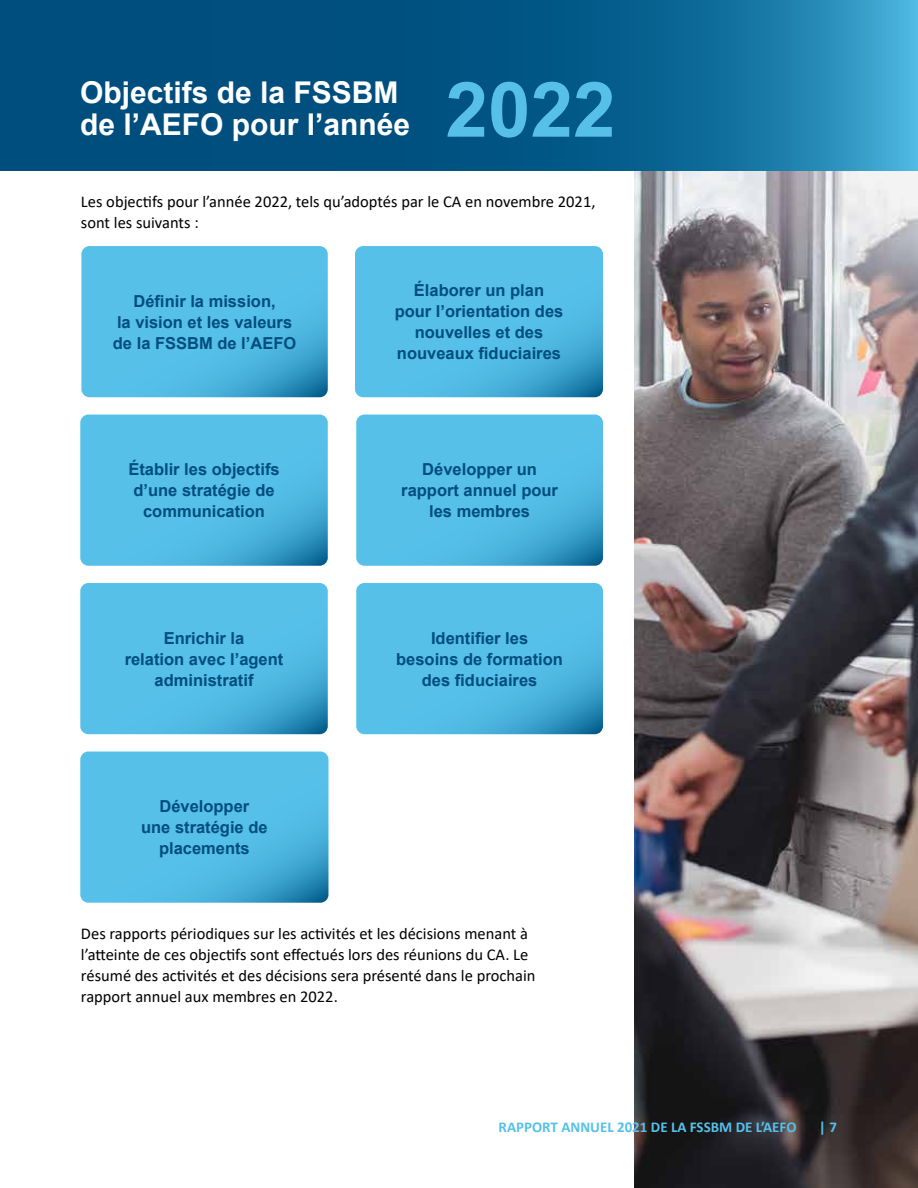
<style>
.page{position:relative;width:918px;height:1188px;background:#fff}
.page>*{position:absolute;margin:0;border:0;box-sizing:border-box;transform-origin:0 0}
.t1{font:700 76.5px "Arial";color:#56c0e8}
.t2{font:700 30px/32.4px "Arial";color:#fff}
.t3{font:700 16.5px/21px "Arial";color:#004e7d;text-align:center}
.t4{font:16.5px/21px "Calibri";color:#000}
.t5{font:700 15px "Calibri";color:#56c0e8}
</style>
<div class="page">
<img style="left:634px;top:171px;width:284px;height:1017px">
<svg style="left:81px;top:246px;width:247px;height:151px;background:#51bae4"></svg>
<svg style="left:355px;top:246px;width:248px;height:151px;background:#51bae4"></svg>
<svg style="left:80px;top:415px;width:248px;height:151px;background:#52bbe4"></svg>
<svg style="left:356px;top:415px;width:247px;height:151px;background:#51bae4"></svg>
<svg style="left:80px;top:583px;width:248px;height:151px;background:#51bae4"></svg>
<svg style="left:356px;top:583px;width:247px;height:151px;background:#51bae4"></svg>
<svg style="left:80px;top:752px;width:248px;height:151px;background:#51bae4"></svg>
<svg style="left:0;top:0;width:918px;height:171px;background:#0a608e"></svg>
<h2 class="t2" style="left:80px;top:76px;width:332px">Objectifs de la FSSBM de l’AEFO pour l’année</h2>
<h1 class="t1" style="left:446px;top:56px;width:172px">2022</h1>
<p class="t4" style="left:81px;top:190px;width:516px">Les objectifs pour l’année 2022, tels qu’adoptés par le CA en novembre 2021, sont les suivants :</p>
<p class="t3" style="left:113px;top:291px;width:185px">Définir la mission,<br>la vision et les valeurs de la FSSBM de l’AEFO</p>
<p class="t3" style="left:395px;top:280px;width:170px">Élaborer un plan pour l’orientation des nouvelles et des nouveaux fiduciaires</p>
<p class="t3" style="left:128px;top:459px;width:153px">Établir les objectifs d’une stratégie de communication</p>
<p class="t3" style="left:401px;top:459px;width:158px">Développer un rapport annuel pour les membres</p>
<p class="t3" style="left:125px;top:628px;width:160px">Enrichir la<br>relation avec l’agent administratif</p>
<p class="t3" style="left:396px;top:628px;width:168px">Identifier les<br>besoins de formation des fiduciaires</p>
<p class="t3" style="left:141px;top:796px;width:128px">Développer<br>une stratégie de placements</p>
<p class="t4" style="left:81px;top:923px;width:456px">Des rapports périodiques sur les activités et les décisions menant à l’atteinte de ces objectifs sont effectués lors des réunions du CA. Le résumé des activités et des décisions sera présenté dans le prochain rapport annuel aux membres en 2022.</p>
<p class="t5" style="left:499px;top:1117px;width:299px">RAPPORT ANNUEL 2021 DE LA FSSBM DE L’AEFO</p>
<p class="t5" style="left:819px;top:1117px;width:20px">| 7</p>
</div>
